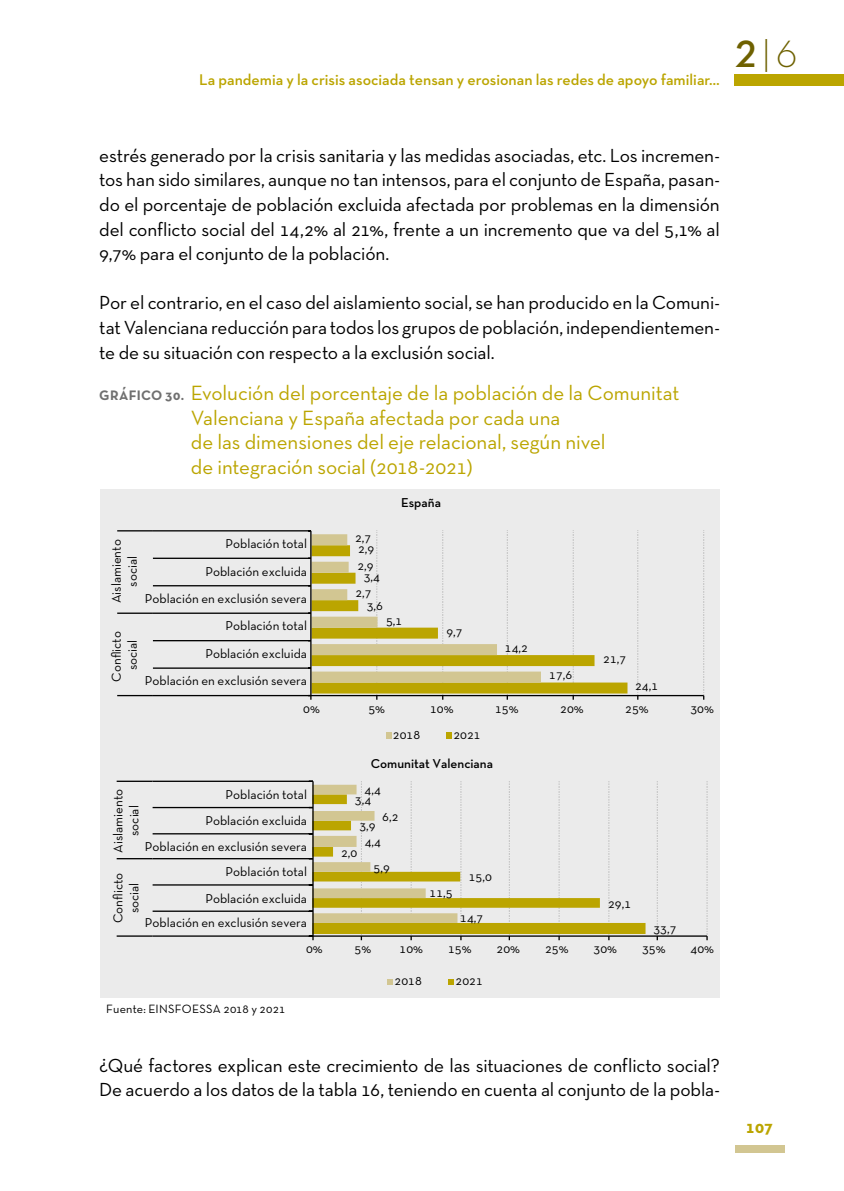
<style>
.page{position:relative;width:844px;height:1191px;background:#fff}
.page>*{position:absolute;margin:0;border:0;box-sizing:border-box;transform-origin:0 0}
.t1{font:38.68px "Neutra Text TF Light Alt";color:#6e6100}
.t2{font:21px/24.5px "Neutra Text TF";letter-spacing:-.005em;color:#bba500}
.t3{font:19.25px/24.5px "Neutra Text TF";letter-spacing:-.01em;color:#000;text-align:justify}
.t4{font:700 17.5px "Neutra Text TF";color:#bba500}
.t5{font:600 15.75px "Neutra Text TF";color:#bba500}
.t6{font:13.12px/15.8px "Neutra Text TF";color:#000;text-align:center}
.t7{font:600 13.12px "Neutra Text TF";color:#000}
.t8{font:12.25px "Neutra Text TF";letter-spacing:.015em;color:#000}
.s1{font-family:"Neutra Text TF Demi Alt"}
.s2{font-weight:700;font-size:14px;color:#707070}
</style>
<div class="page">
<div style="left:734px;top:74px;width:109px;height:11px;background:#bba500"></div>
<div style="left:734px;top:1144px;width:50px;height:8px;background:#d2c692"></div>
<div style="left:100px;top:488px;width:619px;height:509px;background:#ebebeb"></div>
<svg style="left:541px;top:545px;width:86px;height:148px"></svg>
<hr style="left:311px;top:695px;width:392px;height:1px;background:#000">
<svg style="left:572px;top:532px;width:1px;height:167px"></svg>
<svg style="left:637px;top:532px;width:1px;height:167px"></svg>
<svg style="left:703px;top:532px;width:1px;height:167px"></svg>
<hr style="left:153px;top:695px;width:158px;height:1px;background:#000">
<hr style="left:153px;top:667px;width:158px;height:2px;background:#000">
<hr style="left:153px;top:640px;width:158px;height:1px;background:#000">
<hr style="left:153px;top:612px;width:158px;height:2px;background:#000">
<hr style="left:153px;top:585px;width:158px;height:1px;background:#000">
<hr style="left:153px;top:557px;width:158px;height:2px;background:#000">
<svg style="left:308px;top:530px;width:233px;height:169px"></svg>
<hr style="left:153px;top:530px;width:158px;height:1px;background:#000">
<hr style="left:117px;top:695px;width:36px;height:1px;background:#000">
<hr style="left:117px;top:612px;width:36px;height:2px;background:#000">
<hr style="left:117px;top:530px;width:36px;height:1px;background:#000">
<div style="left:385px;top:732px;width:6px;height:7px;background:#d2c692"></div>
<svg style="left:446px;top:732px;width:5px;height:7px"></svg>
<svg style="left:461px;top:794px;width:184px;height:140px"></svg>
<hr style="left:313px;top:935px;width:393px;height:1px;background:#000">
<svg style="left:508px;top:781px;width:2px;height:159px"></svg>
<svg style="left:558px;top:781px;width:1px;height:159px"></svg>
<svg style="left:608px;top:781px;width:1px;height:159px"></svg>
<svg style="left:706px;top:781px;width:1px;height:159px"></svg>
<hr style="left:152px;top:935px;width:161px;height:1px;background:#000">
<hr style="left:152px;top:910px;width:161px;height:2px;background:#000">
<hr style="left:152px;top:884px;width:161px;height:1px;background:#000">
<hr style="left:152px;top:858px;width:161px;height:1px;background:#000">
<hr style="left:152px;top:833px;width:161px;height:1px;background:#000">
<hr style="left:152px;top:807px;width:161px;height:1px;background:#000">
<svg style="left:309px;top:781px;width:152px;height:159px"></svg>
<hr style="left:152px;top:780px;width:161px;height:2px;background:#000">
<hr style="left:117px;top:935px;width:35px;height:1px;background:#000">
<hr style="left:117px;top:858px;width:35px;height:1px;background:#000">
<hr style="left:117px;top:780px;width:35px;height:2px;background:#000">
<svg style="left:387px;top:979px;width:5px;height:6px"></svg>
<svg style="left:448px;top:979px;width:5px;height:6px"></svg>
<p class="t5" style="left:199px;top:70px;width:522px">La pandemia y la crisis asociada tensan y erosionan las redes de apoyo familiar…</p>
<h1 class="t1" style="left:734px;top:30px;width:65px"><span class="s1">2</span>|6</h1>
<p class="t3" style="left:99px;top:143px;width:622px">estrés generado por la crisis sanitaria y las medidas asociadas, etc. Los incremen&shy;tos han sido similares, aunque no tan intensos, para el conjunto de España, pasan&shy;do el porcentaje de población excluida afectada por problemas en la dimensión del conflicto social del 14,2% al 21%, frente a un incremento que va del 5,1% al 9,7% para el conjunto de la población.</p>
<p class="t3" style="left:99px;top:290px;width:622px">Por el contrario, en el caso del aislamiento social, se han producido en la Comuni&shy;tat Valenciana reducción para todos los grupos de población, independientemen&shy;te de su situación con respecto a la exclusión social.</p>
<p class="t2" style="left:191px;top:380px;width:490px;text-indent:-91px"><span class="s2">GRÁFICO 30.</span> Evolución del porcentaje de la población de la Comunitat Valenciana y España afectada por cada una<br>de las dimensiones del eje relacional, según nivel<br>de integración social (2018-2021)</p>
<p class="t7" style="left:401px;top:495px;width:41px">España</p>
<p class="t6" style="left:108px;top:603px;width:65px;rotate:-90deg">Aislamiento social</p>
<p class="t6" style="left:108px;top:681px;width:52px;rotate:-90deg">Conflicto social</p>
<p class="t6" style="left:225px;top:535px;width:83px">Población total</p>
<p class="t6" style="left:355px;top:529px;width:18px">2,7</p>
<p class="t6" style="left:358px;top:540px;width:18px">2,9</p>
<p class="t6" style="left:205px;top:563px;width:103px">Población excluida</p>
<p class="t6" style="left:357px;top:557px;width:18px">2,9</p>
<p class="t6" style="left:363px;top:568px;width:18px">3,4</p>
<p class="t6" style="left:145px;top:590px;width:164px">Población en exclusión severa</p>
<p class="t6" style="left:355px;top:584px;width:18px">2,7</p>
<p class="t6" style="left:366px;top:597px;width:18px">3,6</p>
<p class="t6" style="left:225px;top:618px;width:83px">Población total</p>
<p class="t6" style="left:386px;top:612px;width:18px">5,1</p>
<p class="t6" style="left:446px;top:623px;width:18px">9,7</p>
<p class="t6" style="left:205px;top:645px;width:103px">Población excluida</p>
<p class="t6" style="left:505px;top:639px;width:25px">14,2</p>
<p class="t6" style="left:603px;top:650px;width:25px">21,7</p>
<p class="t6" style="left:145px;top:673px;width:164px">Población en exclusión severa</p>
<p class="t6" style="left:549px;top:667px;width:25px">17,6</p>
<p class="t6" style="left:635px;top:678px;width:25px">24,1</p>
<p class="t6" style="left:303px;top:700px;width:18px">0%</p>
<p class="t6" style="left:368px;top:700px;width:18px">5%</p>
<p class="t6" style="left:430px;top:700px;width:25px">10%</p>
<p class="t6" style="left:495px;top:700px;width:25px">15%</p>
<p class="t6" style="left:560px;top:700px;width:25px">20%</p>
<p class="t6" style="left:625px;top:700px;width:25px">25%</p>
<p class="t6" style="left:690px;top:700px;width:25px">30%</p>
<p class="t6" style="left:393px;top:726px;width:29px">2018</p>
<p class="t6" style="left:453px;top:726px;width:29px">2021</p>
<p class="t7" style="left:370px;top:755px;width:124px">Comunitat Valenciana</p>
<p class="t6" style="left:110px;top:852px;width:65px;rotate:-90deg">Aislamiento social</p>
<p class="t6" style="left:225px;top:786px;width:83px">Población total</p>
<p class="t6" style="left:205px;top:812px;width:103px">Población excluida</p>
<p class="t6" style="left:145px;top:839px;width:164px">Población en exclusión severa</p>
<p class="t6" style="left:364px;top:782px;width:18px">4,4</p>
<p class="t6" style="left:355px;top:791px;width:18px">3,4</p>
<p class="t6" style="left:382px;top:808px;width:18px">6,2</p>
<p class="t6" style="left:359px;top:817px;width:18px">3,9</p>
<p class="t6" style="left:341px;top:844px;width:18px">2,0</p>
<p class="t6" style="left:364px;top:833px;width:18px">4,4</p>
<p class="t6" style="left:225px;top:863px;width:83px">Población total</p>
<p class="t6" style="left:110px;top:923px;width:52px;rotate:-90deg">Conflicto social</p>
<p class="t6" style="left:205px;top:890px;width:103px">Población excluida</p>
<p class="t6" style="left:145px;top:915px;width:164px">Población en exclusión severa</p>
<p class="t6" style="left:373px;top:859px;width:18px">5,9</p>
<p class="t6" style="left:429px;top:884px;width:25px">11,5</p>
<p class="t6" style="left:468px;top:869px;width:25px">15,0</p>
<p class="t6" style="left:460px;top:909px;width:25px">14,7</p>
<p class="t6" style="left:608px;top:895px;width:25px">29,1</p>
<p class="t6" style="left:653px;top:920px;width:25px">33,7</p>
<p class="t6" style="left:306px;top:940px;width:18px">0%</p>
<p class="t6" style="left:354px;top:940px;width:18px">5%</p>
<p class="t6" style="left:399px;top:940px;width:25px">10%</p>
<p class="t6" style="left:448px;top:940px;width:25px">15%</p>
<p class="t6" style="left:496px;top:940px;width:25px">20%</p>
<p class="t6" style="left:545px;top:940px;width:25px">25%</p>
<p class="t6" style="left:593px;top:940px;width:25px">30%</p>
<p class="t6" style="left:642px;top:940px;width:25px">35%</p>
<p class="t6" style="left:690px;top:940px;width:25px">40%</p>
<p class="t8" style="left:106px;top:1001px;width:180px">Fuente: EINSFOESSA 2018 y 2021</p>
<p class="t6" style="left:394px;top:972px;width:29px">2018</p>
<p class="t6" style="left:455px;top:972px;width:29px">2021</p>
<p class="t3" style="left:99px;top:1052px;width:622px">¿Qué factores explican este crecimiento de las situaciones de conflicto social?<br>De acuerdo a los datos de la tabla 16, teniendo en cuenta al conjunto de la pobla-</p>
<p class="t4" style="left:745px;top:1116px;width:29px">107</p>
</div>
